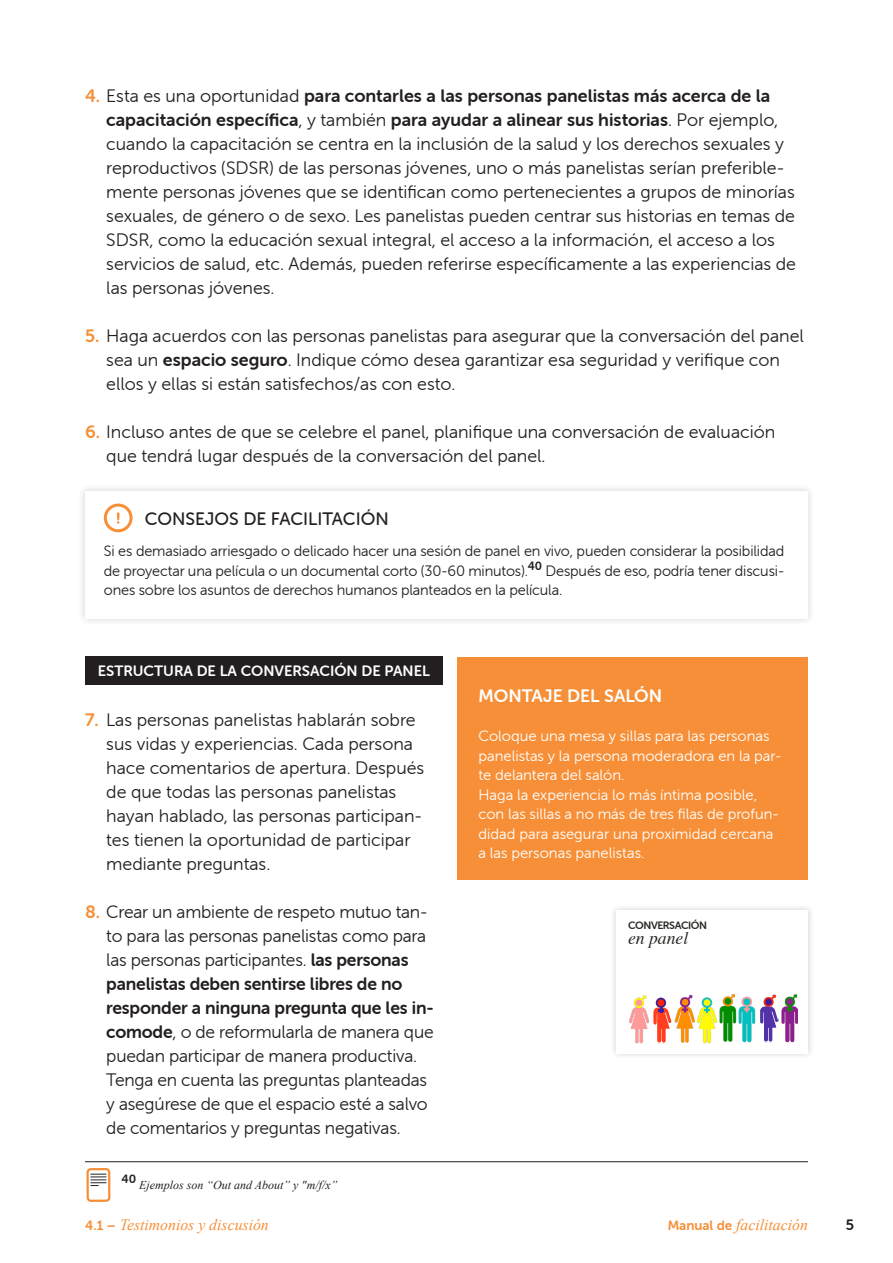
<style>
.page{position:relative;width:893px;height:1263px;background:#fff}
.page>*{position:absolute;margin:0;border:0;box-sizing:border-box;transform-origin:0 0}
.broodtekst{font:18px/24px "Museo Sans Rounded 300";color:#231f20}
.t1{font:18px "Museo Sans Rounded 500";color:#231f20}
.quick_ref_titel_vlak{font:18px "Museo Sans Rounded 700";color:#fff}
.t2{font:italic 17.7px "Times";color:#272724}
.t3{font:italic 15.75px "Times New Roman";color:#f68f37}
.facilitator_tip{font:15px/19.5px "Museo Sans Rounded 300";letter-spacing:-.01em;color:#231f20;text-align:justify}
.Uitgelicht{font:15px/19.5px "Museo Sans Rounded 300";color:#fff}
.kop_in_zwart_blokje{font:15px "Museo Sans Rounded 700";color:#fff}
.t4{font:15px "Museo Sans Rounded 700";color:#231f20}
.t5{font:italic 12px "Times New Roman";color:#231f20}
.t6{font:12px "Museo Sans Rounded 700";color:#231f20}
.t7{font:10.65px "Museo Sans Rounded 700";letter-spacing:-.035em;color:#272724}
.s1{font-family:"Museo Sans Rounded 700";color:#f68f37}
.s2{font-family:"Museo Sans Rounded 700"}
.s3{font-family:"Museo Sans Rounded 700";font-style:normal;font-size:13.5px}
</style>
<div class="page">
<div style="left:77px;top:483px;width:738px;height:143px;background:#231f20;opacity:.2"></div>
<div style="left:85px;top:491px;width:723px;height:128px;background:#fff"></div>
<svg style="left:117px;top:512px;width:3px;height:12px"></svg>
<div style="left:104px;top:504px;width:29px;height:28px;border:3px solid #f68f37;border-radius:50%"></div>
<div style="left:86px;top:1168px;width:24px;height:34px;border:2px solid #f68f37;border-radius:3px"></div>
<svg style="left:90px;top:1173px;width:17px;height:13px"></svg>
<div style="left:457px;top:657px;width:351px;height:222px;background:#f68f37"></div>
<div style="left:85px;top:656px;width:358px;height:28px;background:#231f20"></div>
<div style="left:610px;top:904px;width:205px;height:156px;background:#231f20;opacity:.2"></div>
<div style="left:617px;top:910px;width:191px;height:143px;background:#fff"></div>
<img style="left:629px;top:994px;width:168px;height:50px">
<svg style="left:758px;top:1006px;width:20px;height:36px"></svg>
<svg style="left:651px;top:1007px;width:20px;height:36px"></svg>
<hr style="left:85px;top:1161px;width:723px;height:1px;background:#231f20">
<p class="broodtekst" style="left:106px;top:84px;width:691px;text-indent:-21px"><span class="s1">4.</span> Esta es una oportunidad <span class="s2">para contarles a las personas panelistas más acerca de la capacitación específica</span>, y también <span class="s2">para ayudar a alinear sus historias</span>. Por ejemplo, cuando la capacitación se centra en la inclusión de la salud y los derechos sexuales y reproductivos (SDSR) de las personas jóvenes, uno o más panelistas serían preferible&shy;mente personas jóvenes que se identifican como pertenecientes a grupos de minorías sexuales, de género o de sexo. Les panelistas pueden centrar sus historias en temas de SDSR, como la educación sexual integral, el acceso a la información, el acceso a los servicios de salud, etc. Además, pueden referirse específicamente a las experiencias de las personas jóvenes.</p>
<p class="broodtekst" style="left:106px;top:324px;width:699px;text-indent:-21px"><span class="s1">5.</span> Haga acuerdos con las personas panelistas para asegurar que la conversación del panel sea un <span class="s2">espacio seguro</span>. Indique cómo desea garantizar esa seguridad y verifique con ellos y ellas si están satisfechos/as con esto.</p>
<p class="broodtekst" style="left:106px;top:420px;width:671px;text-indent:-21px"><span class="s1">6.</span> Incluso antes de que se celebre el panel, planifique una conversación de evaluación que tendrá lugar después de la conversación del panel.</p>
<p class="t1" style="left:145px;top:509px;width:245px">CONSEJOS DE FACILITACIÓN</p>
<p class="facilitator_tip" style="left:104px;top:541px;width:682px">Si es demasiado arriesgado o delicado hacer una sesión de panel en vivo, pueden considerar la posibilidad de proyectar una película o un documental corto (30-60 minutos).<sup>40</sup> Después de eso, podría tener discusi&shy;ones sobre los asuntos de derechos humanos planteados en la película.</p>
<p class="kop_in_zwart_blokje" style="left:98px;top:662px;width:334px">ESTRUCTURA DE LA CONVERSACIÓN DE PANEL</p>
<p class="broodtekst" style="left:106px;top:708px;width:320px;text-indent:-21px"><span class="s1">7.</span> Las personas panelistas hablarán sobre sus vidas y experiencias. Cada persona hace comentarios de apertura. Después de que todas las personas panelistas hayan hablado, las personas participan&shy;tes tienen la oportunidad de participar mediante preguntas.</p>
<p class="broodtekst" style="left:106px;top:900px;width:329px;text-indent:-21px"><span class="s1">8.</span> Crear un ambiente de respeto mutuo tan&shy;to para las personas panelistas como para las personas participantes. <span class="s2">las personas panelistas deben sentirse libres de no responder a ninguna pregunta que les in&shy;comode</span>, o de reformularla de manera que puedan participar de manera productiva.<br>Tenga en cuenta las preguntas planteadas y asegúrese de que el espacio esté a salvo de comentarios y preguntas negativas.</p>
<p class="t6" style="left:121px;top:1172px;width:16px">40</p>
<p class="t5" style="left:139px;top:1177px;width:200px">Ejemplos son “Out and About” y "m/f/x”</p>
<p class="quick_ref_titel_vlak" style="left:478px;top:686px;width:185px">MONTAJE DEL SALÓN</p>
<p class="Uitgelicht" style="left:478px;top:726px;width:305px">Coloque una mesa y sillas para las personas panelistas y la persona moderadora en la par&shy;te delantera del salón.</p>
<p class="Uitgelicht" style="left:478px;top:785px;width:280px">Haga la experiencia lo más íntima posible,</p>
<p class="Uitgelicht" style="left:478px;top:804px;width:302px">con las sillas a no más de tres filas de profun&shy;didad para asegurar una proximidad cercana a las personas panelistas.</p>
<p class="t7" style="left:628px;top:920px;width:81px">CONVERSACIÓN</p>
<p class="t2" style="left:628px;top:923px;width:62px">en panel</p>
<p class="t3" style="left:85px;top:1214px;width:185px"><span class="s3">4.1 –</span> Testimonios y discusión</p>
<p class="t3" style="left:668px;top:1214px;width:142px"><span class="s3">Manual de</span> facilitación</p>
<p class="t4" style="left:846px;top:1216px;width:10px">5</p>
</div>
